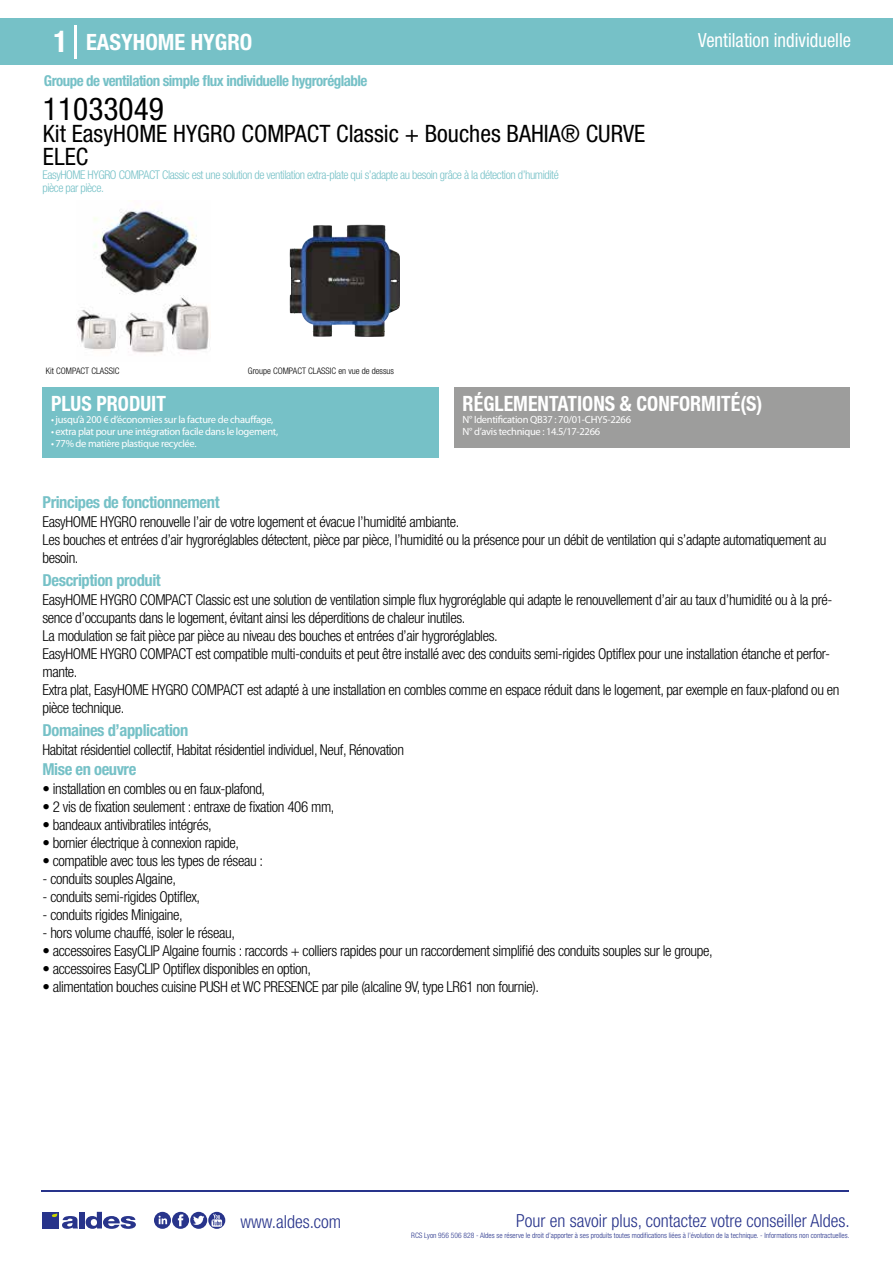
<style>
.page{position:relative;width:893px;height:1263px;background:#fff}
.page>*{position:absolute;margin:0;border:0;box-sizing:border-box;transform-origin:0 0}
.t1{font:condensed 31.5px "Helvetica Neue LT Std";color:#000}
.t2{font:condensed 24px/22.5px "Helvetica Neue LT Std";color:#000}
.t3{font:700 condensed 22.5px "Helvetica Neue LT Std";color:#fff}
.t4{font:700 condensed 21px "Helvetica Neue";color:#fff;scale:.95 1}
.t5{font:condensed 19.5px "Helvetica Neue LT Std";color:#fff;scale:.95 1}
.t6{font:300 condensed 18px "Helvetica Neue";color:#28348b}
.t7{font:700 condensed 16.5px "Helvetica Neue LT Std";letter-spacing:-.025em;color:#76c1c7}
.t8{font:300 condensed 15px/18px "Helvetica Neue LT Std";letter-spacing:-.025em;color:#000}
.t9{font:700 condensed 15px "Helvetica Neue LT Std";letter-spacing:-.035em;color:#76c1c7}
.t10{font:300 condensed 12px/13.5px "Helvetica Neue LT Std";letter-spacing:-.035em;color:#76c1c7}
.t11{font:10.5px/12px "Myriad Pro";letter-spacing:-.03em;color:#fff}
.t12{font:300 condensed 9px "Helvetica Neue";color:#000}
.t13{font:300 condensed 7.5px "Helvetica Neue";color:#28348b}
.s1{font-size:30px}
</style>
<div class="page">
<div style="left:0;top:18px;width:893px;height:46px;background:#76c1c7"></div>
<div style="left:454px;top:387px;width:396px;height:61px;background:#9d9d9c"></div>
<div style="left:43px;top:387px;width:396px;height:70px;background:#76c1c7"></div>
<hr style="left:74px;top:25px;width:2px;height:33px;background:#fff">
<svg style="left:76px;top:210px;width:324px;height:143px"></svg>
<img style="left:308px;top:224px;width:55px;height:15px">
<hr style="left:41px;top:1190px;width:808px;height:1px;background:#28348b">
<svg style="left:154px;top:1212px;width:71px;height:17px"></svg>
<div style="left:42px;top:1212px;width:17px;height:16px;background:#28348b"></div>
<div style="left:79px;top:1212px;width:5px;height:16px;background:#28348b"></div>
<svg style="left:86px;top:1212px;width:50px;height:17px"></svg>
<svg style="left:52px;top:1213px;width:26px;height:16px"></svg>
<h3 class="t3" style="left:54px;top:28px;width:200px"><span class="s1">1</span> EASYHOME HYGRO</h3>
<h3 class="t5" style="left:698px;top:29px;width:162px">Ventilation individuelle</h3>
<p class="t9" style="left:44px;top:71px;width:325px">Groupe de ventilation simple flux individuelle hygroréglable</p>
<h1 class="t1" style="left:43px;top:91px;width:122px">11033049</h1>
<h2 class="t2" style="left:43px;top:123px;width:604px">Kit EasyHOME HYGRO COMPACT Classic + Bouches BAHIA® CURVE<br>ELEC</h2>
<p class="t10" style="left:43px;top:167px;width:518px">EasyHOME HYGRO COMPACT Classic est une solution de ventilation extra-plate qui s’adapte au besoin grâce à la détection d’humidité pièce par pièce.</p>
<p class="t12" style="left:46px;top:365px;width:75px">Kit COMPACT CLASSIC</p>
<p class="t12" style="left:248px;top:365px;width:148px">Groupe COMPACT CLASSIC en vue de dessus</p>
<p class="t12" style="left:56px;top:365px;width:86px">avec bouches Bahia Curve</p>
<h3 class="t4" style="left:51px;top:391px;width:122px">PLUS PRODUIT</h3>
<p class="t11" style="left:51px;top:413px;width:224px">• jusqu’à 200 € d’économies sur la facture de chauffage,</p>
<p class="t11" style="left:51px;top:425px;width:229px">• extra plat pour une intégration facile dans le logement,</p>
<p class="t11" style="left:51px;top:437px;width:147px">• 77% de matière plastique recyclée.</p>
<p class="t7" style="left:43px;top:492px;width:179px">Principes de fonctionnement</p>
<h3 class="t4" style="left:463px;top:391px;width:317px">RÉGLEMENTATIONS &amp; CONFORMITÉ(S)</h3>
<p class="t11" style="left:463px;top:413px;width:170px">N° Identification QB37 : 70/01-CHY5-2266<br>N° d’avis technique : 14.5/17-2266</p>
<p class="t8" style="left:43px;top:513px;width:785px">EasyHOME HYGRO renouvelle l’air de votre logement et évacue l’humidité ambiante.<br>Les bouches et entrées d’air hygroréglables détectent, pièce par pièce, l’humidité ou la présence pour un débit de ventilation qui s’adapte automatiquement au besoin.</p>
<p class="t8" style="left:43px;top:590px;width:798px">EasyHOME HYGRO COMPACT Classic est une solution de ventilation simple flux hygroréglable qui adapte le renouvellement d’air au taux d’humidité ou à la pré&shy;sence d’occupants dans le logement, évitant ainsi les déperditions de chaleur inutiles.<br>La modulation se fait pièce par pièce au niveau des bouches et entrées d’air hygroréglables.<br>EasyHOME HYGRO COMPACT est compatible multi-conduits et peut être installé avec des conduits semi-rigides Optiflex pour une installation étanche et perfor&shy;mante.<br>Extra plat, EasyHOME HYGRO COMPACT est adapté à une installation en combles comme en espace réduit dans le logement, par exemple en faux-plafond ou en pièce technique.</p>
<p class="t8" style="left:43px;top:740px;width:363px">Habitat résidentiel collectif, Habitat résidentiel individuel, Neuf, Rénovation</p>
<p class="t8" style="left:43px;top:780px;width:224px">• installation en combles ou en faux-plafond,</p>
<p class="t8" style="left:43px;top:798px;width:294px">• 2 vis de fixation seulement : entraxe de fixation 406 mm,</p>
<p class="t8" style="left:43px;top:816px;width:171px">• bandeaux antivibratiles intégrés,</p>
<p class="t8" style="left:43px;top:834px;width:198px">• bornier électrique à connexion rapide,</p>
<p class="t8" style="left:43px;top:852px;width:222px">• compatible avec tous les types de réseau :</p>
<p class="t8" style="left:43px;top:870px;width:135px">- conduits souples Algaine,</p>
<p class="t8" style="left:43px;top:888px;width:159px">- conduits semi-rigides Optiflex,</p>
<p class="t8" style="left:43px;top:906px;width:142px">- conduits rigides Minigaine,</p>
<p class="t8" style="left:43px;top:924px;width:194px">- hors volume chauffé, isoler le réseau,</p>
<p class="t8" style="left:43px;top:942px;width:672px">• accessoires EasyCLIP Algaine fournis : raccords + colliers rapides pour un raccordement simplifié des conduits souples sur le groupe,</p>
<p class="t8" style="left:43px;top:960px;width:270px">• accessoires EasyCLIP Optiflex disponibles en option,</p>
<p class="t8" style="left:43px;top:978px;width:498px">• alimentation bouches cuisine PUSH et WC PRESENCE par pile (alcaline 9V, type LR61 non fournie).</p>
<p class="t7" style="left:43px;top:570px;width:120px">Description produit</p>
<p class="t7" style="left:43px;top:720px;width:147px">Domaines d’application</p>
<p class="t7" style="left:43px;top:759px;width:95px">Mise en oeuvre</p>
<p class="t6" style="left:240px;top:1211px;width:102px">www.aldes.com</p>
<p class="t6" style="left:516px;top:1211px;width:335px">Pour en savoir plus, contactez votre conseiller Aldes.</p>
<p class="t13" style="left:411px;top:1230px;width:440px">RCS Lyon 956 506 828 - Aldes se réserve le droit d’apporter à ses produits toutes modifications liées à l’évolution de la technique. - Informations non contractuelles.</p>
</div>
